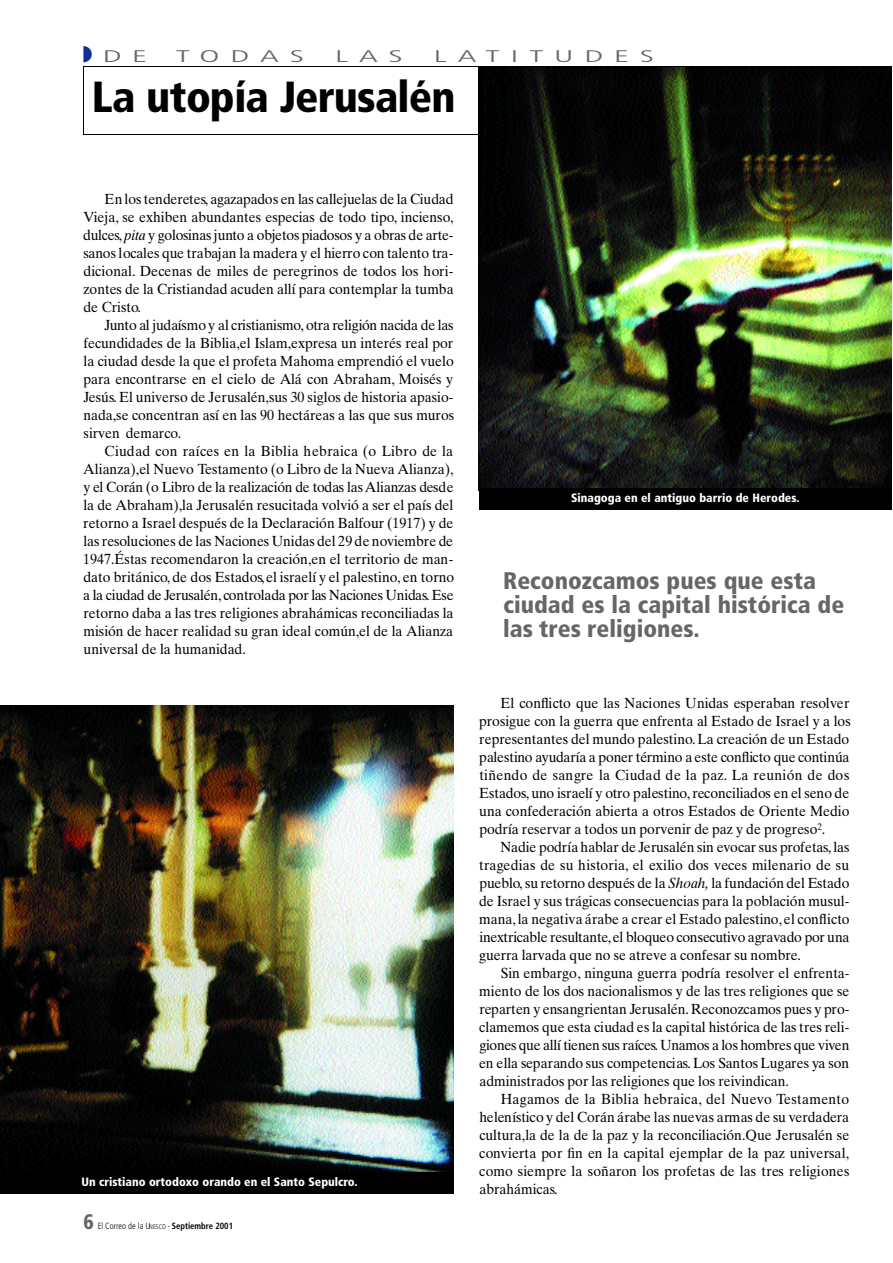
<style>
.page{position:relative;width:893px;height:1263px;background:#fff}
.page>*{position:absolute;margin:0;border:0;box-sizing:border-box;transform-origin:0 0}
.t1{font:900 condensed 43.5px "Frutiger";letter-spacing:-.015em;color:#000}
.t2{font:900 condensed 24px/24px "Frutiger";color:#666}
.t3{font:900 condensed 21px "Frutiger";color:#666;scale:.95 1}
.t4{font:300 condensed 16.8px "Frutiger";color:#666;scale:2 1}
.t5{font:14.7px/18px "Times Ten";color:#000;text-align:justify;scale:.95 1}
.t6{font:900 condensed 12px "Frutiger";color:#fff}
.t7{font:300 condensed 9px "Frutiger";color:#000;scale:.95 1}
.s1{color:#0e3192}
.s2{font-style:italic}
.s3{font-size:6.75px}
.s4{font-weight:700}
</style>
<div class="page">
<img style="left:0;top:705px;width:453px;height:467px">
<div style="left:0;top:1172px;width:453px;height:22px;background:#000"></div>
<hr style="left:83px;top:135px;width:766px;height:1px;background:#000">
<hr style="left:83px;top:66px;width:1px;height:69px;background:#000">
<img style="left:478px;top:67px;width:413px;height:421px">
<div style="left:478px;top:488px;width:413px;height:21px;background:#000"></div>
<hr style="left:83px;top:66px;width:766px;height:1px;background:#000">
<p class="t4" style="left:83px;top:50px;width:34px"><span class="s1">◗</span> D E</p>
<p class="t4" style="left:176px;top:50px;width:66px">T O D A S</p>
<p class="t4" style="left:335px;top:50px;width:35px">L A S</p>
<p class="t4" style="left:434px;top:50px;width:112px">L A T I T U D E S</p>
<h1 class="t1" style="left:92px;top:79px;width:365px">La utopía Je r u s a l é n</h1>
<p class="t5" style="left:83px;top:191px;width:391px;text-indent:21px">En los tenderetes, agazapados en las callejuelas de la Ciudad Vieja, se exhiben abundantes especias de todo tipo, incienso, d u l c e s,<span class="s2">p i t a</span> y golosinas junto a objetos piadosos y a obras de arte&shy;sanos locales que trabajan la madera y el hierro con talento tra&shy;d i c i o n a l . Decenas de miles de peregrinos de todos los hori&shy;zontes de la Cristiandad acuden allí para contemplar la tumba de Cristo.</p>
<p class="t5" style="left:83px;top:317px;width:392px;text-indent:21px">Junto al judaísmo y al cristianismo, otra religión nacida de las fecundidades de la Biblia,el Islam,expresa un interés real por la ciudad desde la que el profeta Mahoma emprendió el vuelo para encontrarse en el cielo de Alá con A b r a h a m , Moisés y Jesús. El universo de Jerusalén,sus 30 siglos de historia apasio&shy;nada,se concentran así en las 90 hectáreas a las que sus muros sirven demarco.</p>
<p class="t5" style="left:83px;top:443px;width:392px;text-indent:21px">Ciudad con raíces en la Biblia hebraica (o Libro de la Alianza),el Nuevo Testamento (o Libro de la Nueva Alianza), y el Corán (o Libro de la realización de todas las Alianzas desde la de Abraham),la Jerusalén resucitada volvió a ser el país del retorno a Israel después de la Declaración Balfour (1917) y de las resoluciones de las Naciones Unidas del 29 de noviembre de 1947.Éstas recomendaron la creación,en el territorio de man&shy;dato británico, de dos Estados,el israelí y el palestino, en torno a la ciudad de Je r u s a l é n , controlada por las Naciones Unidas. E s e retorno daba a las tres religiones abrahámicas reconciliadas la misión de hacer realidad su gran ideal común,el de la Alianza universal de la humanidad.</p>
<p class="t6" style="left:82px;top:1177px;width:277px">Un cristiano ortodoxo orando en el Santo Sepulcro.</p>
<h3 class="t3" style="left:83px;top:1213px;width:12px">6</h3>
<p class="t7" style="left:98px;top:1222px;width:144px">El Correo de la U<span class="s3">NESCO</span> - <span class="s4">Septiembre 2001</span></p>
<p class="t6" style="left:571px;top:493px;width:230px">Sinagoga en el antiguo barrio de Herodes.</p>
<h2 class="t2" style="left:503px;top:571px;width:342px">Reconozcamos pues que esta ciudad es la capital histórica de las tres religiones.</h2>
<p class="t5" style="left:479px;top:695px;width:392px;text-indent:21px">El conflicto que las Naciones Unidas esperaban resolver prosigue con la guerra que enfrenta al Estado de Israel y a los representantes del mundo palestino.La creación de un Estado palestino ayudaría a poner término a este conflicto que continúa tiñendo de sangre la Ciudad de la paz. La reunión de dos E s t a d o s, uno israelí y otro palestino, reconciliados en el seno de una confederación abierta a otros Estados de Oriente Medio podría reservar a todos un porvenir de paz y de progreso<sup>2</sup>.</p>
<p class="t5" style="left:479px;top:839px;width:391px;text-indent:21px">Nadie podría hablar de Jerusalén sin evocar sus profetas, l a s tragedias de su historia, el exilio dos veces milenario de su p u e b l o, su retorno después de la <span class="s2">S h o a h ,</span> la fundación del Estado de Israel y sus trágicas consecuencias para la población musul&shy;m a n a ,la negativa árabe a crear el Estado palestino,el confli c t o inextricable resultante,el bloqueo consecutivo agravado por una guerra larvada que no se atreve a confesar su nombre.</p>
<p class="t5" style="left:479px;top:965px;width:391px;text-indent:21px">Sin embargo, ninguna guerra podría resolver el enfrenta&shy;miento de los dos nacionalismos y de las tres religiones que se reparten y ensangrientan Je r u s a l é n .Reconozcamos pues y pro&shy;clamemos que esta ciudad es la capital histórica de las tres reli&shy;giones que allí tienen sus raíces.Unamos a los hombres que viven en ella separando sus competencias. Los Santos Lugares ya son administrados por las religiones que los reivindican.</p>
<p class="t5" style="left:479px;top:1091px;width:391px;text-indent:21px">Hagamos de la Biblia hebraica, del Nuevo Te s t a m e n t o helenístico y del Corán árabe las nuevas armas de su verdadera cultura,la de la de la paz y la reconciliación.Que Jerusalén se convierta por fin en la capital ejemplar de la paz universal, como siempre la soñaron los profetas de las tres religiones abrahámicas.</p>
</div>
